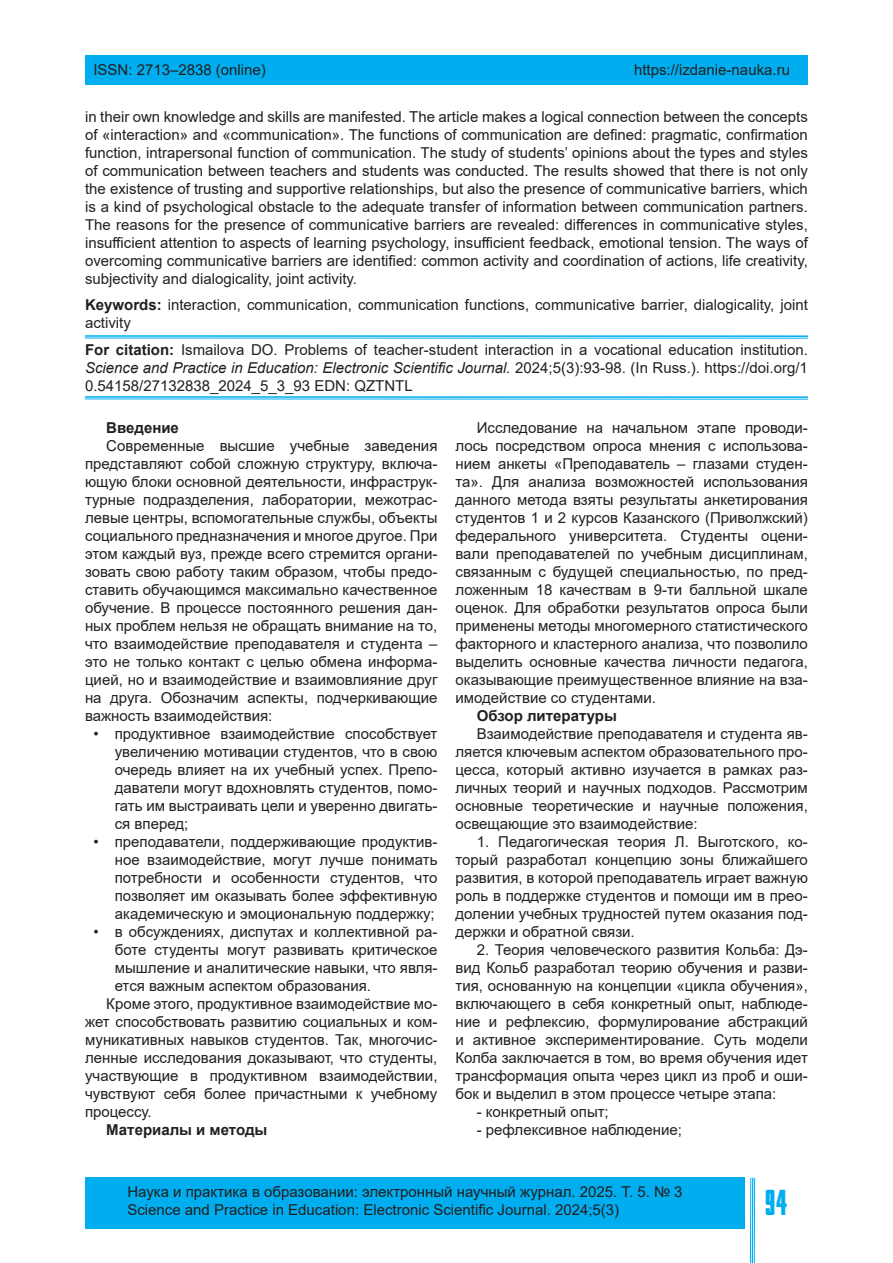
<style>
.page{position:relative;width:893px;height:1263px;background:#fff}
.page>*{position:absolute;margin:0;border:0;box-sizing:border-box;transform-origin:0 0}
.t1{font:36px "Bully";color:#00aeef}
.List_Paragraph{font:15px/18px "Arial";color:#231f20;text-align:justify}
.верхний_колонтитул{font:15px "Arial";color:#231f20}
.List_Paragraph-2{font:700 15px "Arial";color:#231f20}
.s1{font-weight:700}
.s2{font-style:italic}
</style>
<div class="page">
<div style="left:85px;top:55px;width:723px;height:30px;background:#00aeef"></div>
<div style="left:85px;top:1178px;width:659px;height:51px;background:#00aeef"></div>
<hr style="left:85px;top:335px;width:723px;height:2px;background:#00aeef">
<hr style="left:85px;top:338px;width:723px;height:1px;background:#00aeef">
<hr style="left:85px;top:396px;width:723px;height:2px;background:#00aeef">
<hr style="left:85px;top:399px;width:723px;height:1px;background:#00aeef">
<hr style="left:750px;top:1178px;width:1px;height:85px;background:#00aeef">
<hr style="left:752px;top:1178px;width:1px;height:85px;background:#00aeef">
<hr style="left:754px;top:1178px;width:1px;height:85px;background:#00aeef">
<p class="верхний_колонтитул" style="left:93px;top:59px;width:174px">ISSN: 2713–2838 (online)</p>
<p class="верхний_колонтитул" style="left:634px;top:59px;width:157px">https://izdanie-nauka.ru</p>
<p class="List_Paragraph" style="left:85px;top:107px;width:724px">in their own knowledge and skills are manifested. The article makes a logical connection between the concepts of «interaction» and «communication». The functions of communication are defined: pragmatic, confirmation function, intrapersonal function of communication. The study of students’ opinions about the types and styles of communication between teachers and students was conducted. The results showed that there is not only the existence of trusting and supportive relationships, but also the presence of communicative barriers, which is a kind of psychological obstacle to the adequate transfer of information between communication partners.<br>The reasons for the presence of communicative barriers are revealed: differences in communicative styles, insufficient attention to aspects of learning psychology, insufficient feedback, emotional tension. The ways of overcoming communicative barriers are identified: common activity and coordination of actions, life creativity, subjectivity and dialogicality, joint activity.</p>
<p class="List_Paragraph" style="left:85px;top:296px;width:724px"><span class="s1">Keywords:</span> interaction, communication, communication functions, communicative barrier, dialogicality, joint activity</p>
<p class="List_Paragraph" style="left:85px;top:340px;width:724px"><span class="s1">For citation:</span> Ismailova DO. Problems of teacher-student interaction in a vocational education institution.<br><span class="s2">Science and Practice in Education: Electronic Scientific Journal.</span> 2024;5(3):93-98. (In Russ.). https://doi.org/1<br>0.54158/27132838_2024_5_3_93 EDN: QZTNTL</p>
<p class="List_Paragraph-2" style="left:106px;top:417px;width:74px">Введение</p>
<p class="List_Paragraph" style="left:85px;top:436px;width:354px;text-indent:21px">Современные высшие учебные заведения представляют собой сложную структуру, включа&shy;ющую блоки основной деятельности, инфраструк&shy;турные подразделения, лаборатории, межотрас&shy;левые центры, вспомогательные службы, объекты социального предназначения и многое другое. При этом каждый вуз, прежде всего стремится органи&shy;зовать свою работу таким образом, чтобы предо&shy;ставить обучающимся максимально качественное обучение. В процессе постоянного решения дан&shy;ных проблем нельзя не обращать внимание на то, что взаимодействие преподавателя и студента – это не только контакт с целью обмена информа&shy;цией, но и взаимодействие и взаимовлияние друг на друга. Обозначим аспекты, подчеркивающие важность взаимодействия:</p>
<p class="List_Paragraph" style="left:115px;top:724px;width:324px;text-indent:-21px">• продуктивное взаимодействие способствует увеличению мотивации студентов, что в свою очередь влияет на их учебный успех. Препо&shy;даватели могут вдохновлять студентов, помо&shy;гать им выстраивать цели и уверенно двигать&shy;ся вперед;</p>
<p class="List_Paragraph" style="left:115px;top:832px;width:324px;text-indent:-21px">• преподаватели, поддерживающие продуктив&shy;ное взаимодействие, могут лучше понимать потребности и особенности студентов, что позволяет им оказывать более эффективную академическую и эмоциональную поддержку;</p>
<p class="List_Paragraph" style="left:115px;top:922px;width:324px;text-indent:-21px">• в обсуждениях, диспутах и коллективной ра&shy;боте студенты могут развивать критическое мышление и аналитические навыки, что явля&shy;ется важным аспектом образования.</p>
<p class="List_Paragraph" style="left:85px;top:994px;width:354px;text-indent:21px">Кроме этого, продуктивное взаимодействие мо&shy;жет способствовать развитию социальных и ком&shy;муникативных навыков студентов. Так, многочис&shy;ленные исследования доказывают, что студенты, участвующие в продуктивном взаимодействии, чувствуют себя более причастными к учебному процессу.</p>
<p class="List_Paragraph-2" style="left:106px;top:1119px;width:163px">Материалы и методы</p>
<p class="List_Paragraph" style="left:455px;top:418px;width:354px;text-indent:21px">Исследование на начальном этапе проводи&shy;лось посредством опроса мнения с использова&shy;нием анкеты «Преподаватель – глазами студен&shy;та». Для анализа возможностей использования данного метода взяты результаты анкетирования студентов 1 и 2 курсов Казанского (Приволжский) федерального университета. Студенты оцени&shy;вали преподавателей по учебным дисциплинам, связанным с будущей специальностью, по пред&shy;ложенным 18 качествам в 9-ти балльной шкале оценок. Для обработки результатов опроса были применены методы многомерного статистического факторного и кластерного анализа, что позволило выделить основные качества личности педагога, оказывающие преимущественное влияние на вза&shy;имодействие со студентами.</p>
<p class="List_Paragraph-2" style="left:477px;top:705px;width:142px">Обзор литературы</p>
<p class="List_Paragraph" style="left:455px;top:724px;width:354px;text-indent:21px">Взаимодействие преподавателя и студента яв&shy;ляется ключевым аспектом образовательного про&shy;цесса, который активно изучается в рамках раз&shy;личных теорий и научных подходов. Рассмотрим основные теоретические и научные положения, освещающие это взаимодействие:</p>
<p class="List_Paragraph" style="left:455px;top:832px;width:354px;text-indent:21px">1. Педагогическая теория Л. Выготского, ко&shy;торый разработал концепцию зоны ближайшего развития, в которой преподаватель играет важную роль в поддержке студентов и помощи им в прео&shy;долении учебных трудностей путем оказания под&shy;держки и обратной связи.</p>
<p class="List_Paragraph" style="left:455px;top:940px;width:354px;text-indent:21px">2. Теория человеческого развития Кольба: Дэ&shy;вид Кольб разработал теорию обучения и разви&shy;тия, основанную на концепции «цикла обучения», включающего в себя конкретный опыт, наблюде&shy;ние и рефлексию, формулирование абстракций и активное экспериментирование. Суть модели Колба заключается в том, во время обучения идет трансформация опыта через цикл из проб и оши&shy;бок и выделил в этом процессе четыре этапа:</p>
<p class="List_Paragraph" style="left:477px;top:1102px;width:134px">- конкретный опыт;</p>
<p class="List_Paragraph" style="left:477px;top:1120px;width:207px">- рефлексивное наблюдение;</p>
<p class="верхний_колонтитул" style="left:127px;top:1181px;width:557px">Наука и практика в образовании: электронный научный журнал. 2025. Т. 5. № 3</p>
<p class="верхний_колонтитул" style="left:127px;top:1199px;width:493px">Science and Practice in Education: Electronic Scientific Journal. 2024;5(3)</p>
<p class="t1" style="left:765px;top:1182px;width:24px">94</p>
</div>
